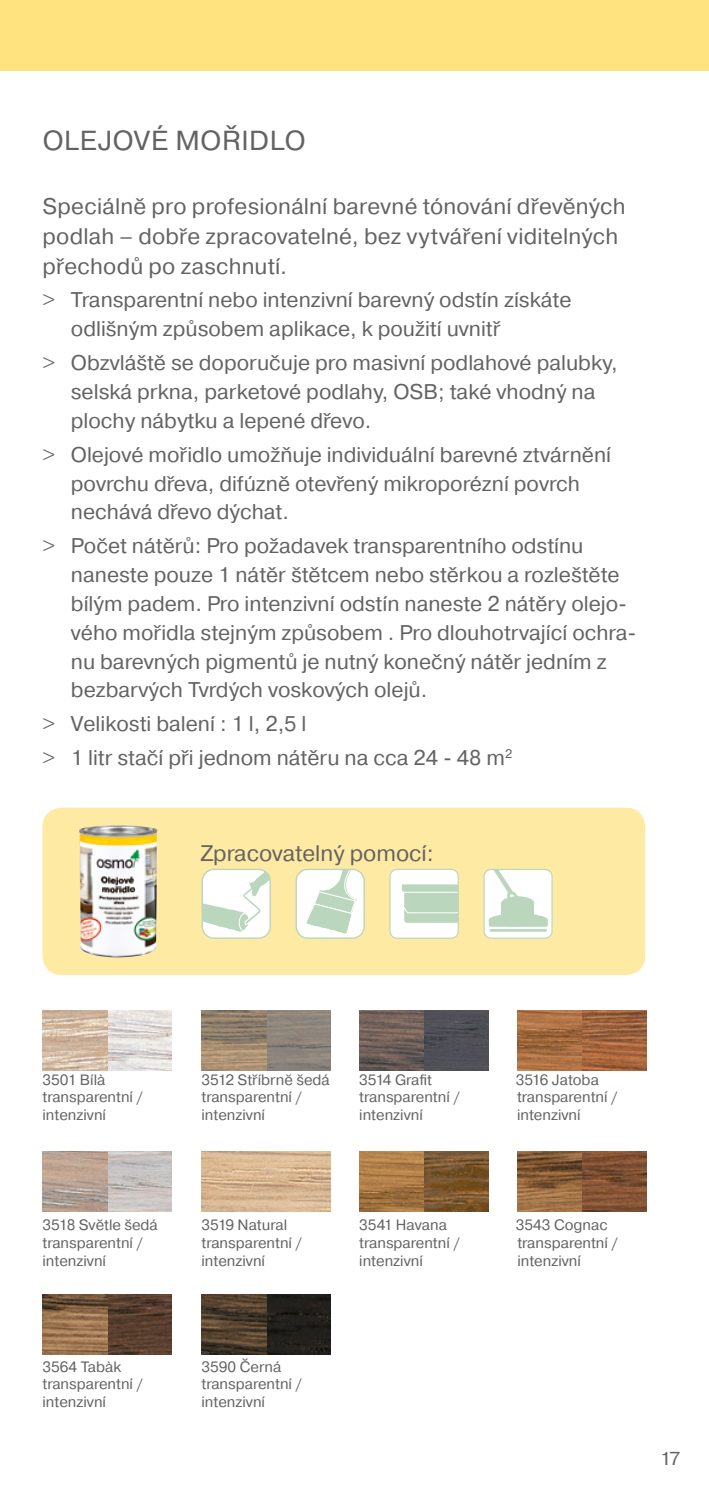
<style>
.page{position:relative;width:709px;height:1489px;background:#fff}
.page>*{position:absolute;margin:0;border:0;box-sizing:border-box;transform-origin:0 0}
.t1{font:27.5px "Pragmatica";letter-spacing:.025em;color:#646363}
.t2{font:22.5px/30px "Pragmatica";letter-spacing:.01em;color:#646363}
.t3{font:21.25px/28.8px "Pragmatica";color:#646363}
.t4{font:18.75px "Pragmatica";color:#646363}
.t5{font:15px/18px "Pragmatica";color:#646363}
.t6{font:15px "Pragmatica";letter-spacing:-.02em;color:#646363}
.s1{font-family:"Helvetica Neue";font-weight:300}
</style>
<div class="page">
<div style="left:0;top:0;width:709px;height:71px;background:#ffe37e"></div>
<img style="left:43px;top:1010px;width:129px;height:60px">
<div style="left:43px;top:807px;width:602px;height:167px;background:#ffeaa3;border-radius:19px"></div>
<img style="left:79px;top:825px;width:78px;height:132px">
<div style="left:390px;top:869px;width:68px;height:69px;background:#fff;border-radius:7px"></div>
<svg style="left:401px;top:884px;width:56px;height:38px"></svg>
<div style="left:389px;top:868px;width:70px;height:70px;border:1px solid #bad7bd;border-radius:7px"></div>
<div style="left:484px;top:869px;width:68px;height:69px;background:#fff;border-radius:7px"></div>
<div style="left:483px;top:868px;width:69px;height:70px;border:1px solid #bad7bd;border-radius:7px"></div>
<svg style="left:489px;top:913px;width:59px;height:13px"></svg>
<div style="left:501px;top:896px;width:33px;height:13px;background:#bad7bd;border-radius:50%"></div>
<div style="left:501px;top:902px;width:33px;height:17px;background:#bad7bd"></div>
<svg style="left:493px;top:869px;width:27px;height:33px"></svg>
<hr style="left:490px;top:929px;width:57px;height:2px;background:#bad7bd">
<svg style="left:488px;top:918px;width:60px;height:8px"></svg>
<div style="left:202px;top:869px;width:68px;height:69px;background:#fff;border-radius:12px"></div>
<svg style="left:203px;top:870px;width:67px;height:63px"></svg>
<div style="left:201px;top:868px;width:70px;height:70px;border:1px solid #bad7bd;border-radius:12px"></div>
<div style="left:296px;top:869px;width:68px;height:69px;background:#fff;border-radius:12px"></div>
<svg style="left:305px;top:870px;width:53px;height:64px"></svg>
<div style="left:295px;top:868px;width:70px;height:70px;border:1px solid #bad7bd;border-radius:12px"></div>
<img style="left:201px;top:1010px;width:130px;height:60px">
<img style="left:359px;top:1010px;width:129px;height:60px">
<img style="left:201px;top:1151px;width:130px;height:60px">
<img style="left:517px;top:1010px;width:129px;height:60px">
<img style="left:517px;top:1151px;width:130px;height:60px">
<img style="left:359px;top:1151px;width:129px;height:60px">
<img style="left:43px;top:1151px;width:129px;height:60px">
<img style="left:201px;top:1294px;width:130px;height:59px">
<img style="left:43px;top:1294px;width:129px;height:59px">
<p class="t1" style="left:43px;top:124px;width:264px">OLEJOVÉ MOŘIDLO</p>
<p class="t2" style="left:43px;top:192px;width:584px">Speciálně pro profesionální barevné tónování dřevěných podlah – dobře zpracovatelné, bez vytváření viditelných přechodů po zaschnutí.</p>
<p class="t3" style="left:71px;top:286px;width:502px;text-indent:-28px"><span class="s1">&gt;</span> Transparentní nebo intenzivní barevný odstín získáte odlišným způsobem aplikace, k použití uvnitř</p>
<p class="t3" style="left:71px;top:349px;width:548px;text-indent:-28px"><span class="s1">&gt;</span> Obzvláště se doporučuje pro masivní podlahové palubky, selská prkna, parketové podlahy, OSB; také vhodný na plochy nábytku a lepené dřevo.</p>
<p class="t3" style="left:71px;top:440px;width:541px;text-indent:-28px"><span class="s1">&gt;</span> Olejové mořidlo umožňuje individuální barevné ztvárnění povrchu dřeva, difúzně otevřený mikroporézní povrch nechává dřevo dýchat.</p>
<p class="t3" style="left:71px;top:532px;width:567px;text-indent:-28px"><span class="s1">&gt;</span> Počet nátěrů: Pro požadavek transparentního odstínu naneste pouze 1 nátěr štětcem nebo stěrkou a rozleštěte bílým padem. Pro intenzivní odstín naneste 2 nátěry olejo&shy;vého mořidla stejným způsobem . Pro dlouhotrvající ochra&shy;nu barevných pigmentů je nutný konečný nátěr jedním z bezbarvých Tvrdých voskových olejů.</p>
<p class="t3" style="left:43px;top:707px;width:471px;line-height:34px"><span class="s1">&gt;</span> Velikosti balení : 1 l, 2,5 l<br><span class="s1">&gt;</span> 1 litr stačí při jednom nátěru na cca 24 - 48 m<sup>2</sup></p>
<p class="t2" style="left:200px;top:839px;width:235px">Zpracovatelný pomocí:</p>
<p class="t5" style="left:43px;top:1071px;width:65px">3501 Bílà</p>
<p class="t6" style="left:359px;top:1070px;width:74px">3514 Grafit</p>
<p class="t5" style="left:516px;top:1071px;width:85px">3516 Jatoba</p>
<p class="t5" style="left:201px;top:1071px;width:130px">3512 Stříbrně šedá</p>
<p class="t5" style="left:43px;top:1087px;width:102px">transparentní / intenzivní</p>
<p class="t5" style="left:201px;top:1087px;width:102px">transparentní / intenzivní</p>
<p class="t5" style="left:359px;top:1087px;width:102px">transparentní / intenzivní</p>
<p class="t5" style="left:517px;top:1087px;width:102px">transparentní / intenzivní</p>
<p class="t5" style="left:43px;top:1215px;width:117px">3518 Světle šedá</p>
<p class="t5" style="left:201px;top:1215px;width:87px">3519 Natural</p>
<p class="t5" style="left:359px;top:1215px;width:89px">3541 Havana</p>
<p class="t5" style="left:516px;top:1215px;width:93px">3543 Cognac</p>
<p class="t5" style="left:43px;top:1233px;width:102px">transparentní / intenzivní</p>
<p class="t5" style="left:201px;top:1233px;width:102px">transparentní / intenzivní</p>
<p class="t5" style="left:43px;top:1357px;width:80px">3564 Tabàk</p>
<p class="t5" style="left:201px;top:1357px;width:81px">3590 Černá</p>
<p class="t5" style="left:43px;top:1374px;width:102px">transparentní / intenzivní</p>
<p class="t5" style="left:201px;top:1374px;width:102px">transparentní / intenzivní</p>
<p class="t5" style="left:359px;top:1233px;width:102px">transparentní / intenzivní</p>
<p class="t5" style="left:517px;top:1233px;width:102px">transparentní / intenzivní</p>
<p class="t4" style="left:660px;top:1446px;width:22px">17</p>
</div>
